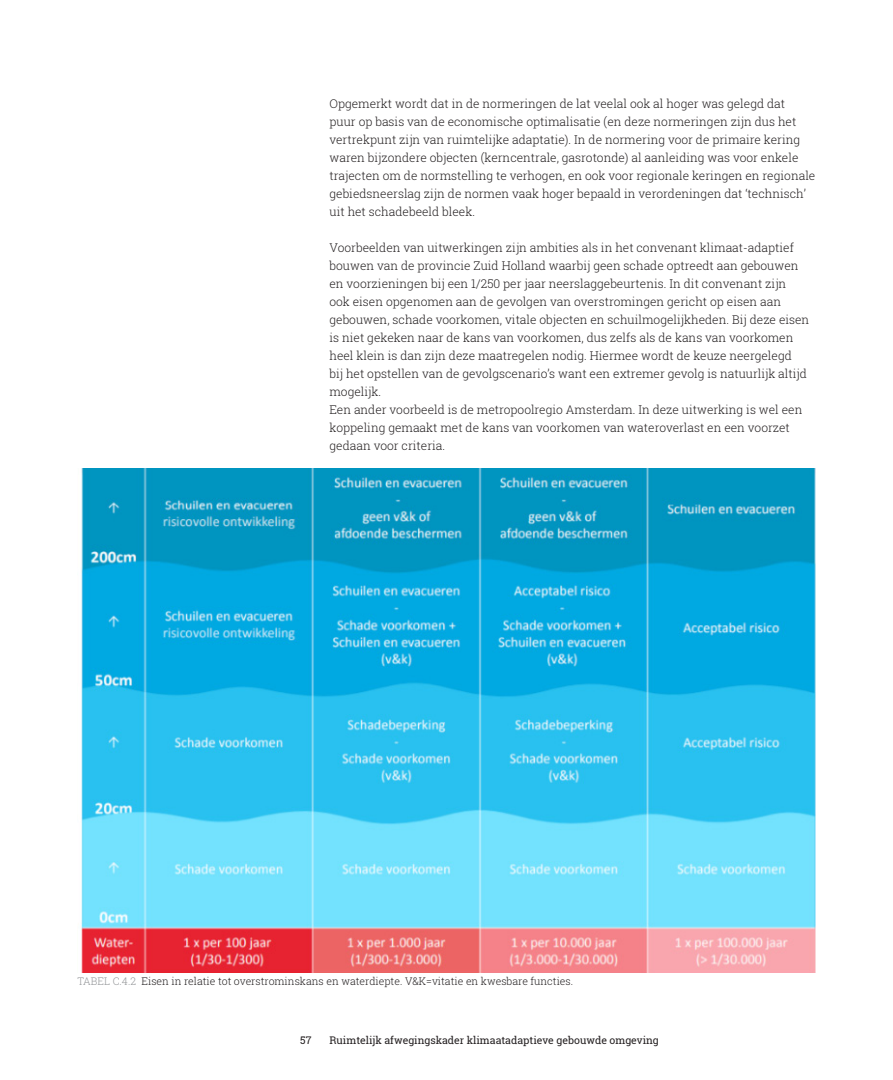
<style>
.page{position:relative;width:893px;height:1080px;background:#fff}
.page>*{position:absolute;margin:0;border:0;box-sizing:border-box;transform-origin:0 0}
.t1{font:300 12px/18px "Roboto Slab";color:#231f20}
.t2{font:300 10.5px "Roboto Slab";color:#231f20}
.t3{font:10.5px "Roboto Slab";color:#231f20}
.t4{font:300 10.5px "Roboto Slab";color:#939598}
.s1{color:#939598}
</style>
<div class="page">
<img style="left:81px;top:469px;width:734px;height:504px">
<p class="t1" style="left:329px;top:94px;width:487px">Opgemerkt wordt dat in de normeringen de lat veelal ook al hoger was gelegd dat<br>puur op basis van de economische optimalisatie (en deze normeringen zijn dus het vertrekpunt zijn van ruimtelijke adaptatie). In de normering voor de primaire kering waren bijzondere objecten (kerncentrale, gasrotonde) al aanleiding was voor enkele trajecten om de normstelling te verhogen, en ook voor regionale keringen en regionale gebiedsneerslag zijn de normen vaak hoger bepaald in verordeningen dat ‘technisch’ uit het schadebeeld bleek.</p>
<p class="t1" style="left:329px;top:238px;width:481px">Voorbeelden van uitwerkingen zijn ambities als in het convenant klimaat-adaptief bouwen van de provincie Zuid Holland waarbij geen schade optreedt aan gebouwen en voorzieningen bij een 1/250 per jaar neerslaggebeurtenis. In dit convenant zijn ook eisen opgenomen aan de gevolgen van overstromingen gericht op eisen aan gebouwen, schade voorkomen, vitale objecten en schuilmogelijkheden. Bij deze eisen is niet gekeken naar de kans van voorkomen, dus zelfs als de kans van voorkomen heel klein is dan zijn deze maatregelen nodig. Hiermee wordt de keuze neergelegd<br>bij het opstellen van de gevolgscenario’s want een extremer gevolg is natuurlijk altijd mogelijk.<br>Een ander voorbeeld is de metropoolregio Amsterdam. In deze uitwerking is wel een koppeling gemaakt met de kans van voorkomen van wateroverlast en een voorzet gedaan voor criteria.</p>
<p class="t4" style="left:77px;top:974px;width:14px">Tabel</p>
<p class="t2" style="left:113px;top:974px;width:462px"><span class="s1">C.4.2</span> Eisen in relatie tot overstrominskans en waterdiepte. V&amp;K=vitatie en kwesbare functies.</p>
<p class="t3" style="left:300px;top:1033px;width:13px">57</p>
<p class="t3" style="left:329px;top:1033px;width:331px">Ruimtelijk afwegingskader klimaatadaptieve gebouwde omgeving</p>
</div>
